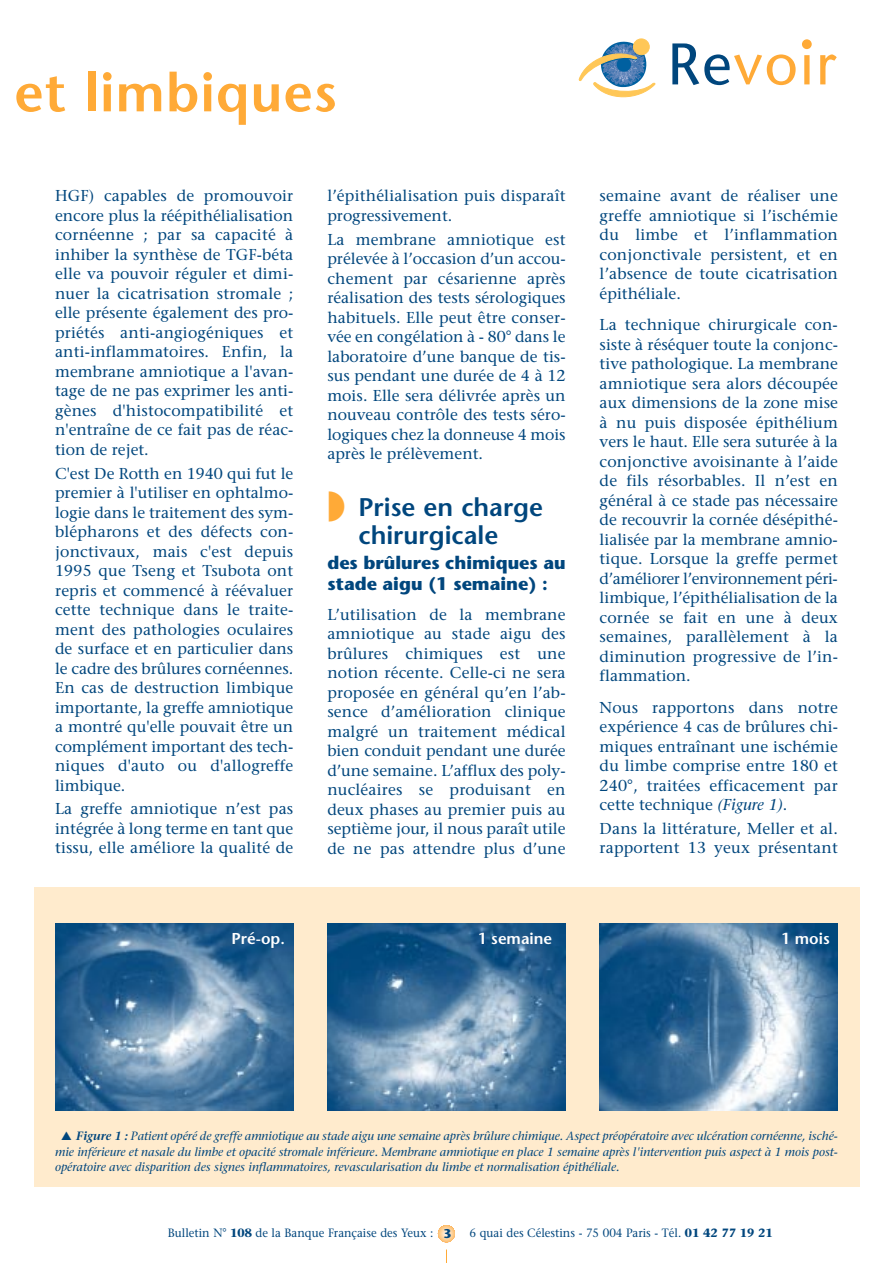
<style>
.page{position:relative;width:893px;height:1263px;background:#fff}
.page>*{position:absolute;margin:0;border:0;box-sizing:border-box;transform-origin:0 0}
.t1{font:58.5px "Stone Sans";letter-spacing:.035em;color:#ffaa37}
.t2{font:600 54px "Stone Sans";letter-spacing:.015em;color:#ffaa37}
.t3{font:600 25.5px/28.5px "Stone Sans";color:#00467d;text-align:center}
.t4{font:700 18px/21px "Stone Sans";color:#00467d}
.t5{font:15.75px/19.5px "Stone Serif";letter-spacing:.01em;color:#00467d;text-align:justify}
.t6{font:600 15.75px "Stone Sans";color:#fff}
.t7{font:700 12.75px "Stone Sans";color:#00467d}
.t8{font:italic 12px/15.8px "Stone Serif";color:#00467d;text-align:justify}
.t9{font:12px "Stone Serif";color:#00467d;scale:.95 1}
.s1{color:#ffaa37}
.s2{color:#00467d}
.s3{font-style:italic}
.s4{font-weight:600}
.s5{font-weight:700}
</style>
<div class="page">
<div style="left:34px;top:887px;width:825px;height:299px;background:#ffebcd"></div>
<svg style="left:446px;top:1250px;width:1px;height:13px"></svg>
<svg style="left:438px;top:1225px;width:17px;height:17px"></svg>
<svg style="left:578px;top:40px;width:78px;height:58px"></svg>
<div style="left:633px;top:39px;width:16px;height:16px;background:#ffc757;border:1px solid #ffc757;border-radius:50%"></div>
<div style="left:802px;top:39px;width:9px;height:10px;background:#ffaa37;border-radius:50%"></div>
<img style="left:327px;top:924px;width:238px;height:187px">
<img style="left:599px;top:924px;width:238px;height:187px">
<img style="left:55px;top:924px;width:238px;height:187px">
<h2 class="t2" style="left:14px;top:72px;width:324px">et limbiques</h2>
<p class="t5" style="left:55px;top:188px;width:240px">HGF) capables de promouvoir encore plus la réépithélialisation cornéenne ; par sa capacité à inhiber la synthèse de TGF-béta elle va pouvoir réguler et dimi&shy;nuer la cicatrisation stromale ; elle présente également des pro&shy;priétés anti-angiogéniques et anti-inflammatoires. Enfin, la membrane amniotique a l'avan&shy;tage de ne pas exprimer les anti&shy;gènes d'histocompatibilité et n'entraîne de ce fait pas de réac&shy;tion de rejet.</p>
<p class="t5" style="left:55px;top:465px;width:240px">C'est De Rotth en 1940 qui fut le premier à l'utiliser en ophtalmo&shy;logie dans le traitement des sym&shy;blépharons et des défects con&shy;jonctivaux, mais c'est depuis 1995 que Tseng et Tsubota ont repris et commencé à réévaluer cette technique dans le traite&shy;ment des pathologies oculaires de surface et en particulier dans le cadre des brûlures cornéennes.<br>En cas de destruction limbique importante, la greffe amniotique a montré qu'elle pouvait être un complément important des tech&shy;niques d'auto ou d'allogreffe limbique.</p>
<p class="t5" style="left:55px;top:801px;width:240px">La greffe amniotique n’est pas intégrée à long terme en tant que tissu, elle améliore la qualité de</p>
<p class="t5" style="left:327px;top:188px;width:240px">l’épithélialisation puis disparaît progressivement.</p>
<p class="t5" style="left:327px;top:231px;width:240px">La membrane amniotique est prélevée à l’occasion d’un accou&shy;chement par césarienne après réalisation des tests sérologiques habituels. Elle peut être conser&shy;vée en congélation à - 80° dans le laboratoire d’une banque de tis&shy;sus pendant une durée de 4 à 12 mois. Elle sera délivrée après un nouveau contrôle des tests séro&shy;logiques chez la donneuse 4 mois après le prélèvement.</p>
<h3 class="t3" style="left:327px;top:495px;width:217px"><span class="s1">◗</span> Prise en charge chirurgicale</h3>
<p class="t4" style="left:327px;top:554px;width:240px">des brûlures chimiques au stade aigu (1 semaine) :</p>
<p class="t5" style="left:327px;top:606px;width:240px">L’utilisation de la membrane amniotique au stade aigu des brûlures chimiques est une notion récente. Celle-ci ne sera proposée en général qu’en l’ab&shy;sence d’amélioration clinique malgré un traitement médical bien conduit pendant une durée d’une semaine. L’afflux des poly&shy;nucléaires se produisant en deux phases au premier puis au septième jour, il nous paraît utile de ne pas attendre plus d’une</p>
<h1 class="t1" style="left:667px;top:41px;width:170px"><span class="s2">Re</span>voir</h1>
<p class="t5" style="left:599px;top:188px;width:240px">semaine avant de réaliser une greffe amniotique si l’ischémie du limbe et l’inflammation conjonctivale persistent, et en l’absence de toute cicatrisation épithéliale.</p>
<p class="t5" style="left:599px;top:317px;width:240px">La technique chirurgicale con&shy;siste à réséquer toute la conjonc&shy;tive pathologique. La membrane amniotique sera alors découpée aux dimensions de la zone mise à nu puis disposée épithélium vers le haut. Elle sera suturée à la conjonctive avoisinante à l’aide de fils résorbables. Il n’est en général à ce stade pas nécessaire de recouvrir la cornée désépithé&shy;lialisée par la membrane amnio&shy;tique. Lorsque la greffe permet d’améliorer l’environnement péri&shy;limbique, l’épithélialisation de la cornée se fait en une à deux semaines, parallèlement à la diminution progressive de l’in&shy;flammation.</p>
<p class="t5" style="left:599px;top:699px;width:240px">Nous rapportons dans notre expérience 4 cas de brûlures chi&shy;miques entraînant une ischémie du limbe comprise entre 180 et 240°, traitées efficacement par cette technique <span class="s3">(Figure 1)</span>.</p>
<p class="t5" style="left:599px;top:820px;width:240px">Dans la littérature, Meller et al. rapportent 13 yeux présentant</p>
<p class="t6" style="left:231px;top:932px;width:55px">Pré-op.</p>
<p class="t6" style="left:781px;top:932px;width:50px">1 mois</p>
<p class="t6" style="left:477px;top:932px;width:76px">1 semaine</p>
<p class="t8" style="left:55px;top:1129px;width:784px;text-indent:6px">▲ <span class="s4">Figure 1 :</span> Patient opéré de greffe amniotique au stade aigu une semaine après brûlure chimique. Aspect préopératoire avec ulcération cornéenne, isché&shy;mie inférieure et nasale du limbe et opacité stromale inférieure. Membrane amniotique en place 1 semaine après l'intervention puis aspect à 1 mois post&shy;opératoire avec disparition des signes inflammatoires, revascularisation du limbe et normalisation épithéliale.</p>
<p class="t9" style="left:168px;top:1228px;width:281px">Bulletin N° <span class="s5">108</span> de la Banque Française des Yeux :</p>
<p class="t9" style="left:469px;top:1228px;width:320px">6 quai des Célestins - 75 004 Paris - Tél. <span class="s5">01 42 77 19 21</span></p>
<p class="t7" style="left:443px;top:1229px;width:10px">3</p>
</div>
